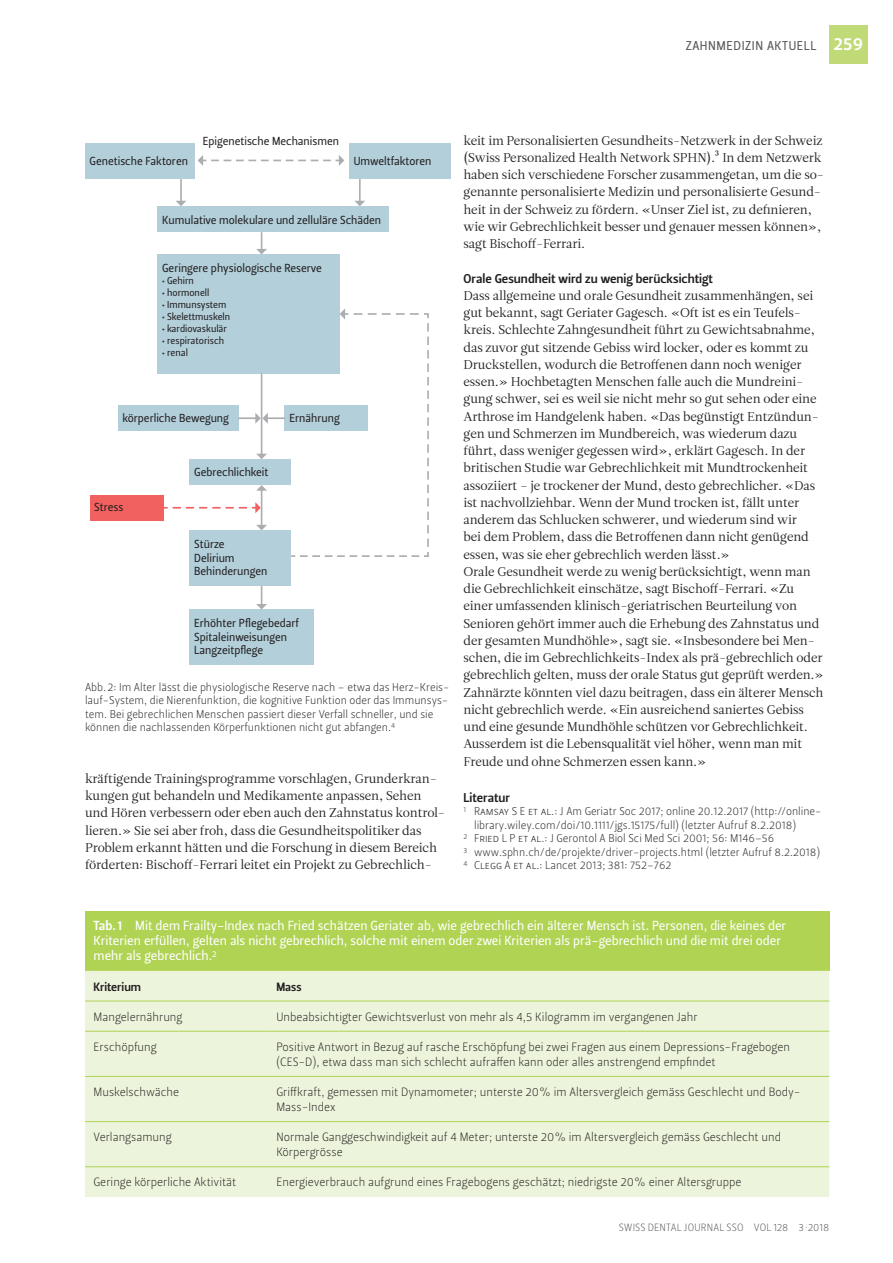
<style>
.page{position:relative;width:893px;height:1263px;background:#fff}
.page>*{position:absolute;margin:0;border:0;box-sizing:border-box;transform-origin:0 0}
.t1{font:13.2px/15px "Leitura Sans Grot 2";color:#fff}
.t2{font:12.75px/17.2px "Leitura Roman 1";letter-spacing:-.01em;color:#231f20}
.t3{font:12.75px "Leitura Sans Grot 3";color:#231f20}
.t4{font:12.75px "Leitura Sans Grot 2";letter-spacing:.045em;color:#57585a}
.t5{font:12px/15px "Leitura Sans Grot 1";color:#231f20}
.t6{font:12px "Leitura Sans Grot 3";color:#231f20}
.t7{font:11.7px/13.4px "Leitura Sans Grot 2";color:#231f20}
.t8{font:11.25px/13.5px "Leitura Sans Grot 1";color:#231f20}
.t9{font:10.5px "Leitura Sans Grot 1";letter-spacing:.015em;color:#57585a}
.t10{font:9.9px "Leitura Sans Grot 2";color:#231f20}
.s1{font-family:"Leitura Sans Grot 3";font-size:18px;color:#fff}
.s2{font-family:"Leitura Sans Grot 3"}
</style>
<div class="page">
<div style="left:829px;top:26px;width:38px;height:38px;background:#c0da78"></div>
<div style="left:190px;top:609px;width:124px;height:56px;background:#b2cfda"></div>
<div style="left:190px;top:530px;width:101px;height:56px;background:#b2cfda"></div>
<div style="left:190px;top:459px;width:101px;height:26px;background:#b2cfda"></div>
<div style="left:118px;top:405px;width:120px;height:26px;background:#b2cfda"></div>
<div style="left:90px;top:495px;width:74px;height:26px;background:#f1615f"></div>
<div style="left:158px;top:206px;width:231px;height:26px;background:#b2cfda"></div>
<div style="left:85px;top:144px;width:109px;height:35px;background:#b2cfda"></div>
<div style="left:349px;top:144px;width:102px;height:35px;background:#b2cfda"></div>
<div style="left:158px;top:254px;width:182px;height:119px;background:#b2cfda"></div>
<div style="left:285px;top:405px;width:83px;height:26px;background:#b2cfda"></div>
<svg style="left:198px;top:155px;width:146px;height:11px"></svg>
<svg style="left:164px;top:502px;width:97px;height:11px"></svg>
<hr style="left:180px;top:179px;width:2px;height:22px;background:#acadb1">
<svg style="left:176px;top:201px;width:10px;height:5px"></svg>
<svg style="left:238px;top:413px;width:47px;height:11px"></svg>
<hr style="left:359px;top:179px;width:2px;height:22px;background:#acadb1">
<svg style="left:355px;top:201px;width:10px;height:5px"></svg>
<svg style="left:256px;top:232px;width:11px;height:22px"></svg>
<hr style="left:261px;top:373px;width:1px;height:81px;background:#acadb1">
<svg style="left:256px;top:454px;width:11px;height:5px"></svg>
<hr style="left:261px;top:490px;width:1px;height:36px;background:#acadb1">
<svg style="left:256px;top:485px;width:11px;height:6px"></svg>
<svg style="left:256px;top:525px;width:11px;height:5px"></svg>
<svg style="left:256px;top:586px;width:11px;height:23px"></svg>
<svg style="left:291px;top:309px;width:138px;height:248px"></svg>
<div style="left:85px;top:911px;width:744px;height:60px;background:#b0d354"></div>
<div style="left:85px;top:971px;width:744px;height:226px;background:#ecf4db"></div>
<hr style="left:85px;top:1001px;width:183px;height:1px;background:#b0d354">
<hr style="left:268px;top:1001px;width:561px;height:1px;background:#b0d354">
<hr style="left:85px;top:1031px;width:183px;height:1px;background:#b0d354">
<hr style="left:268px;top:1031px;width:561px;height:1px;background:#b0d354">
<hr style="left:85px;top:1076px;width:183px;height:1px;background:#b0d354">
<hr style="left:268px;top:1076px;width:561px;height:1px;background:#b0d354">
<hr style="left:85px;top:1121px;width:183px;height:1px;background:#b0d354">
<hr style="left:268px;top:1121px;width:561px;height:1px;background:#b0d354">
<hr style="left:85px;top:1166px;width:183px;height:1px;background:#b0d354">
<hr style="left:268px;top:1166px;width:561px;height:1px;background:#b0d354">
<p class="t4" style="left:686px;top:38px;width:179px">ZAHNMEDIZIN AKTUELL <span class="s1">259</span></p>
<p class="t7" style="left:203px;top:135px;width:138px">Epigenetische Mechanismen</p>
<p class="t7" style="left:90px;top:154px;width:100px">Genetische Faktoren</p>
<p class="t7" style="left:354px;top:154px;width:79px">Umweltfaktoren</p>
<p class="t7" style="left:162px;top:213px;width:220px">Kumulative molekulare und zelluläre Schäden</p>
<p class="t7" style="left:162px;top:262px;width:161px">Geringere physiologische Reserve</p>
<p class="t10" style="left:162px;top:275px;width:33px">• Gehirn</p>
<p class="t10" style="left:162px;top:287px;width:49px">• hormonell</p>
<p class="t10" style="left:162px;top:299px;width:66px">• Immunsystem</p>
<p class="t10" style="left:162px;top:311px;width:70px">• Skelettmuskeln</p>
<p class="t10" style="left:162px;top:323px;width:66px">• kardiovaskulär</p>
<p class="t10" style="left:162px;top:335px;width:63px">• respiratorisch</p>
<p class="t10" style="left:162px;top:347px;width:27px">• renal</p>
<p class="t7" style="left:123px;top:411px;width:108px">körperliche Bewegung</p>
<p class="t7" style="left:289px;top:411px;width:52px">Ernährung</p>
<p class="t7" style="left:94px;top:501px;width:31px">Stress</p>
<p class="t7" style="left:194px;top:465px;width:76px">Gebrechlichkeit</p>
<p class="t7" style="left:194px;top:538px;width:75px">Stürze<br>Delirium<br>Behinderungen</p>
<p class="t7" style="left:194px;top:617px;width:106px">Erhöhter Pflegebedarf<br>Spitaleinweisungen<br>Langzeitpflege</p>
<p class="t8" style="left:85px;top:680px;width:366px">Abb.2: Im Alter lässt die physiologische Reserve nach – etwa das Herz-Kreis&shy;lauf-System, die Nierenfunktion, die kognitive Funktion oder das Immunsys&shy;tem. Bei gebrechlichen Menschen passiert dieser Verfall schneller, und sie können die nachlassenden Körperfunktionen nicht gut abfangen.<sup>4</sup></p>
<p class="t2" style="left:85px;top:770px;width:362px">kräftigende Trainingsprogramme vorschlagen, Grunderkran&shy;kungen gut behandeln und Medikamente anpassen, Sehen und Hören verbessern oder eben auch den Zahnstatus kontrol&shy;lieren.» Sie sei aber froh, dass die Gesundheitspolitiker das Problem erkannt hätten und die Forschung in diesem Bereich förderten: Bischoff-Ferrari leitet ein Projekt zu Gebrechlich-</p>
<p class="t2" style="left:463px;top:132px;width:362px">keit im Personalisierten Gesundheits-Netzwerk in der Schweiz (Swiss Personalized Health Network SPHN).3 In dem Netzwerk haben sich verschiedene Forscher zusammengetan, um die so&shy;genannte personalisierte Medizin und personalisierte Gesund&shy;heit in der Schweiz zu fördern. «Unser Ziel ist, zu definieren, wie wir Gebrechlichkeit besser und genauer messen können», sagt Bischoff-Ferrari.</p>
<p class="t3" style="left:463px;top:271px;width:251px">Orale Gesundheit wird zu wenig berücksichtigt</p>
<p class="t2" style="left:463px;top:287px;width:362px">Dass allgemeine und orale Gesundheit zusammenhängen, sei gut bekannt, sagt Geriater Gagesch. «Oft ist es ein Teufels&shy;kreis. Schlechte Zahngesundheit führt zu Gewichtsabnahme, das zuvor gut sitzende Gebiss wird locker, oder es kommt zu Druckstellen, wodurch die Betroffenen dann noch weniger essen.» Hochbetagten Menschen falle auch die Mundreini&shy;gung schwer, sei es weil sie nicht mehr so gut sehen oder eine Arthrose im Handgelenk haben. «Das begünstigt Entzündun&shy;gen und Schmerzen im Mundbereich, was wiederum dazu führt, dass weniger gegessen wird», erklärt Gagesch. In der britischen Studie war Gebrechlichkeit mit Mundtrockenheit assoziiert – je trockener der Mund, desto gebrechlicher. «Das ist nachvollziehbar. Wenn der Mund trocken ist, fällt unter anderem das Schlucken schwerer, und wiederum sind wir<br>bei dem Problem, dass die Betroffenen dann nicht genügend essen, was sie eher gebrechlich werden lässt.»<br>Orale Gesundheit werde zu wenig berücksichtigt, wenn man die Gebrechlichkeit einschätze, sagt Bischoff-Ferrari. «Zu einer umfassenden klinisch-geriatrischen Beurteilung von Senioren gehört immer auch die Erhebung des Zahnstatus und der gesamten Mundhöhle», sagt sie. «Insbesondere bei Men&shy;schen, die im Gebrechlichkeits-Index als prä-gebrechlich oder gebrechlich gelten, muss der orale Status gut geprüft werden.» Zahnärzte könnten viel dazu beitragen, dass ein älterer Mensch nicht gebrechlich werde. «Ein ausreichend saniertes Gebiss und eine gesunde Mundhöhle schützen vor Gebrechlichkeit.<br>Ausserdem ist die Lebensqualität viel höher, wenn man mit Freude und ohne Schmerzen essen kann.»</p>
<p class="t3" style="left:463px;top:790px;width:48px">Literatur</p>
<p class="t8" style="left:463px;top:805px;width:360px"><sup>1</sup> Ramsay S E et al.: J Am Geriatr Soc 2017; online 20.12.2017 (http://online-</p>
<p class="t8" style="left:474px;top:818px;width:323px">library.wiley.com/doi/10.1111/jgs.15175/full) (letzter Aufruf 8.2.2018)</p>
<p class="t8" style="left:463px;top:832px;width:312px"><sup>2</sup> Fried L P et al.: J Gerontol A Biol Sci Med Sci 2001; 56: M146–56</p>
<p class="t8" style="left:463px;top:845px;width:358px"><sup>3</sup> www.sphn.ch/de/projekte/driver-projects.html (letzter Aufruf 8.2.2018)</p>
<p class="t8" style="left:463px;top:859px;width:210px"><sup>4</sup> Clegg A et al.: Lancet 2013; 381: 752–762</p>
<p class="t1" style="left:94px;top:918px;width:694px"><span class="s2">Tab.1</span> Mit dem Frailty-Index nach Fried schätzen Geriater ab, wie gebrechlich ein älterer Mensch ist. Personen, die keines der<br>Kriterien erfüllen, gelten als nicht gebrechlich, solche mit einem oder zwei Kriterien als prä-gebrechlich und die mit drei oder mehr als gebrechlich.<sup>2</sup></p>
<p class="t6" style="left:94px;top:979px;width:49px">Kriterium</p>
<p class="t6" style="left:276px;top:979px;width:27px">Mass</p>
<p class="t5" style="left:94px;top:1009px;width:90px">Mangelernährung</p>
<p class="t5" style="left:276px;top:1009px;width:423px">Unbeabsichtigter Gewichtsverlust von mehr als 4,5 Kilogramm im vergangenen Jahr</p>
<p class="t5" style="left:94px;top:1039px;width:65px">Erschöpfung</p>
<p class="t5" style="left:276px;top:1039px;width:515px">Positive Antwort in Bezug auf rasche Erschöpfung bei zwei Fragen aus einem Depressions-Fragebogen (CES-D), etwa dass man sich schlecht aufraffen kann oder alles anstrengend empfindet</p>
<p class="t5" style="left:94px;top:1085px;width:87px">Muskelschwäche</p>
<p class="t5" style="left:276px;top:1085px;width:526px">Griffkraft, gemessen mit Dynamometer; unterste 20% im Altersvergleich gemäss Geschlecht und Body-<br>Mass-Index</p>
<p class="t5" style="left:94px;top:1130px;width:80px">Verlangsamung</p>
<p class="t5" style="left:276px;top:1130px;width:506px">Normale Ganggeschwindigkeit auf 4 Meter; unterste 20% im Altersvergleich gemäss Geschlecht und<br>Körpergrösse</p>
<p class="t5" style="left:94px;top:1175px;width:144px">Geringe körperliche Aktivität</p>
<p class="t5" style="left:276px;top:1175px;width:467px">Energieverbrauch aufgrund eines Fragebogens geschätzt; niedrigste 20% einer Altersgruppe</p>
<p class="t9" style="left:619px;top:1222px;width:212px">SWISS DENTAL JOURNAL SSO VOL 128 3 2018</p>
</div>
